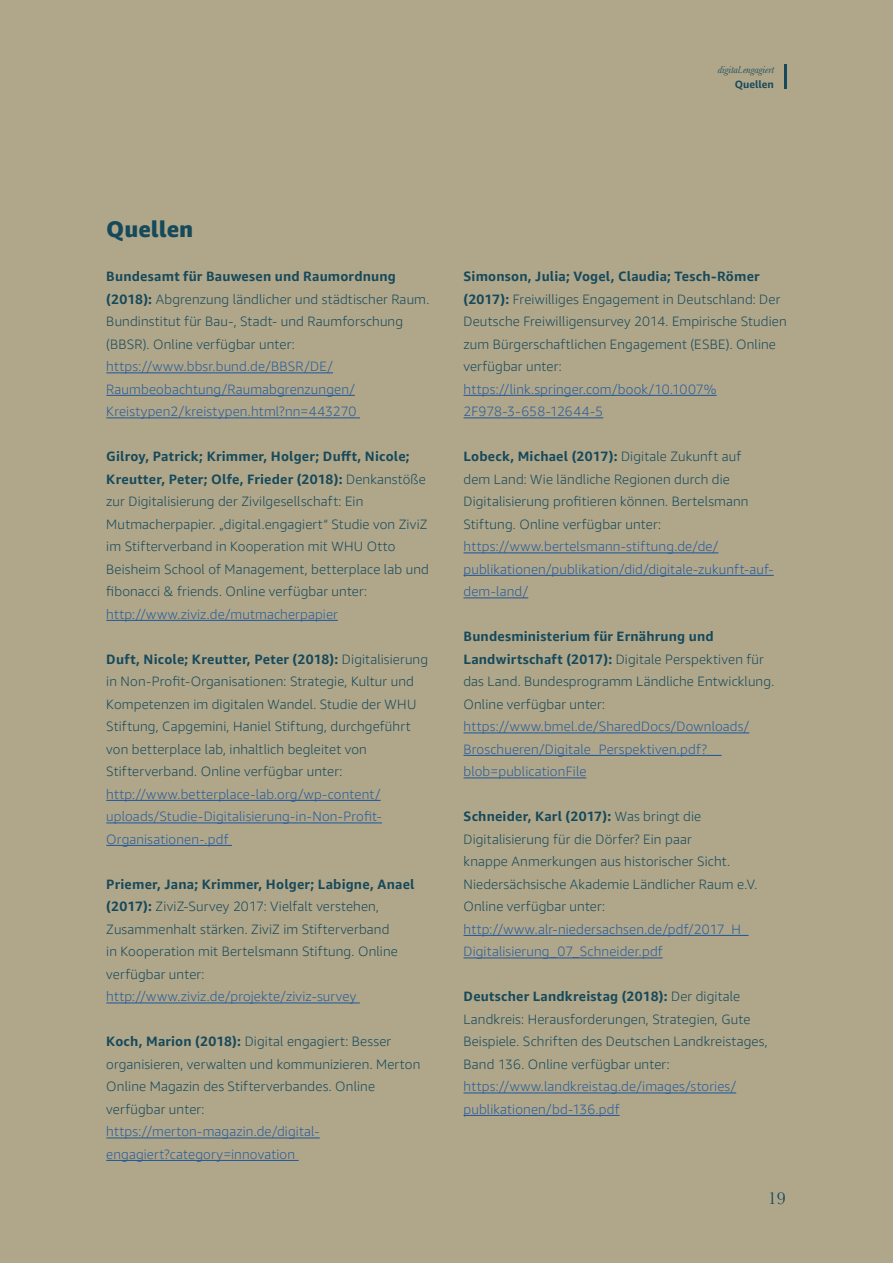
<style>
.page{position:relative;width:893px;height:1263px;background:#b0a78b}
.page>*{position:absolute;margin:0;border:0;box-sizing:border-box;transform-origin:0 0}
.Zitat{font:800 22.5px "Amazon Ember";color:#16495a}
.t1{font:18px "Baskerville";color:#16495a}
.Headline{font:300 13.5px/22.5px "Amazon Ember";letter-spacing:.01em;color:#16495a}
.Headline-2{font:300 13.5px/22.5px "Amazon Ember";letter-spacing:.01em;color:#275b9b}
.t2{font:italic 10.5px "Baskerville";color:#16495a}
.Seitentitel_bold_lef{font:700 10.5px "Amazon Ember";color:#16495a}
.s1{font-weight:700}
.s2{color:#275b9b}
</style>
<div class="page">
<hr style="left:0;top:0;width:1px;height:1263px;background:#a2d6d5">
<hr style="left:106px;top:372px;width:227px;height:1px;background:#275b9b">
<hr style="left:106px;top:395px;width:249px;height:1px;background:#275b9b">
<hr style="left:106px;top:417px;width:254px;height:1px;background:#275b9b">
<hr style="left:106px;top:620px;width:232px;height:1px;background:#275b9b">
<hr style="left:106px;top:800px;width:275px;height:1px;background:#275b9b">
<hr style="left:106px;top:822px;width:276px;height:1px;background:#275b9b">
<hr style="left:106px;top:845px;width:126px;height:1px;background:#275b9b">
<hr style="left:106px;top:1002px;width:254px;height:1px;background:#275b9b">
<hr style="left:106px;top:1137px;width:214px;height:1px;background:#275b9b">
<hr style="left:106px;top:1160px;width:193px;height:1px;background:#275b9b">
<hr style="left:463px;top:395px;width:254px;height:1px;background:#275b9b">
<hr style="left:463px;top:417px;width:140px;height:1px;background:#275b9b">
<hr style="left:463px;top:552px;width:255px;height:1px;background:#275b9b">
<hr style="left:463px;top:575px;width:311px;height:1px;background:#275b9b">
<hr style="left:463px;top:597px;width:65px;height:1px;background:#275b9b">
<hr style="left:463px;top:732px;width:286px;height:1px;background:#275b9b">
<hr style="left:463px;top:755px;width:258px;height:1px;background:#275b9b">
<hr style="left:463px;top:777px;width:123px;height:1px;background:#275b9b">
<hr style="left:463px;top:935px;width:285px;height:1px;background:#275b9b">
<hr style="left:463px;top:957px;width:200px;height:1px;background:#275b9b">
<hr style="left:463px;top:1092px;width:273px;height:1px;background:#275b9b">
<hr style="left:463px;top:1115px;width:157px;height:1px;background:#275b9b">
<hr style="left:785px;top:65px;width:2px;height:24px;background:#16495a">
<p class="t2" style="left:718px;top:63px;width:57px">digital.engagiert</p>
<p class="Seitentitel_bold_lef" style="left:735px;top:78px;width:41px">Quellen</p>
<p class="Zitat" style="left:106px;top:214px;width:89px">Quellen</p>
<p class="Headline" style="left:106px;top:265px;width:324px"><span class="s1">Bundesamt für Bauwesen und Raumordnung (2018):</span> Abgrenzung ländlicher und städtischer Raum.<br>Bundinstitut für Bau-, Stadt- und Raumforschung (BBSR). Online verfügbar unter: <span class="s2">https://www.bbsr.bund.de/BBSR/DE/ Raumbeobachtung/Raumabgrenzungen/ Kreistypen2/kreistypen.html?nn=443270</span></p>
<p class="Headline" style="left:106px;top:445px;width:324px"><span class="s1">Gilroy, Patrick; Krimmer, Holger; Dufft, Nicole; Kreutter, Peter; Olfe, Frieder (2018):</span> Denkanstöße zur Digitalisierung der Zivilgesellschaft: Ein Mutmacherpapier. „digital.engagiert“ Studie von ZiviZ im Stifterverband in Kooperation mit WHU Otto Beisheim School of Management, betterplace lab und fibonacci &amp; friends. Online verfügbar unter: <span class="s2">http://www.ziviz.de/mutmacherpapier</span></p>
<p class="Headline" style="left:106px;top:648px;width:323px"><span class="s1">Duft, Nicole; Kreutter, Peter (2018):</span> Digitalisierung in Non-Profit-Organisationen: Strategie, Kultur und Kompetenzen im digitalen Wandel. Studie der WHU Stiftung, Capgemini, Haniel Stiftung, durchgeführt von betterplace lab, inhaltlich begleitet von Stifterverband. Online verfügbar unter: <span class="s2">http://www.betterplace-lab.org/wp-content/ uploads/Studie-Digitalisierung-in-Non-Profit-Organisationen-.pdf</span></p>
<p class="Headline" style="left:106px;top:873px;width:310px"><span class="s1">Priemer, Jana; Krimmer, Holger; Labigne, Anael (2017):</span> ZiviZ-Survey 2017: Vielfalt verstehen, Zusammenhalt stärken. ZiviZ im Stifterverband<br>in Kooperation mit Bertelsmann Stiftung. Online verfügbar unter: <span class="s2">http://www.ziviz.de/projekte/ziviz-survey</span></p>
<p class="Headline" style="left:106px;top:1030px;width:316px"><span class="s1">Koch, Marion (2018):</span> Digital engagiert: Besser organisieren, verwalten und kommunizieren. Merton Online Magazin des Stifterverbandes. Online verfügbar unter: <span class="s2">https://merton-magazin.de/digital&shy;engagiert?category=innovation</span></p>
<p class="Headline" style="left:463px;top:265px;width:325px"><span class="s1">Simonson, Julia; Vogel, Claudia; Tesch-Römer (2017):</span> Freiwilliges Engagement in Deutschland: Der Deutsche Freiwilligensurvey 2014. Empirische Studien zum Bürgerschaftlichen Engagement (ESBE). Online verfügbar unter:</p>
<p class="Headline-2" style="left:463px;top:378px;width:255px">https://link.springer.com/book/10.1007%<br>2F978-3-658-12644-5</p>
<p class="Headline" style="left:463px;top:445px;width:287px"><span class="s1">Lobeck, Michael (2017):</span> Digitale Zukunft auf dem Land: Wie ländliche Regionen durch die Digitalisierung profitieren können. Bertelsmann Stiftung. Online verfügbar unter:</p>
<p class="Headline-2" style="left:463px;top:535px;width:312px">https://www.bertelsmann-stiftung.de/de/ publikationen/publikation/did/digitale-zukunft-auf&shy;dem-land/</p>
<p class="Headline" style="left:463px;top:625px;width:312px"><span class="s1">Bundesministerium für Ernährung und Landwirtschaft (2017):</span> Digitale Perspektiven für das Land. Bundesprogramm Ländliche Entwicklung.<br>Online verfügbar unter:</p>
<p class="Headline-2" style="left:463px;top:715px;width:287px">https://www.bmel.de/SharedDocs/Downloads/<br>Broschueren/Digitale_Perspektiven.pdf?__ blob=publicationFile</p>
<p class="Headline" style="left:463px;top:805px;width:295px"><span class="s1">Schneider, Karl (2017):</span> Was bringt die Digitalisierung für die Dörfer? Ein paar<br>knappe Anmerkungen aus historischer Sicht.<br>Niedersächsische Akademie Ländlicher Raum e.V.<br>Online verfügbar unter: <span class="s2">http://www.alr-niedersachsen.de/pdf/2017_H_ Digitalisierung_07_Schneider.pdf</span></p>
<p class="Headline" style="left:463px;top:985px;width:306px"><span class="s1">Deutscher Landkreistag (2018):</span> Der digitale Landkreis: Herausforderungen, Strategien, Gute Beispiele. Schriften des Deutschen Landkreistages, Band 136. Online verfügbar unter:</p>
<p class="Headline-2" style="left:463px;top:1075px;width:274px">https://www.landkreistag.de/images/stories/ publikationen/bd-136.pdf</p>
<h2 class="t1" style="left:768px;top:1187px;width:19px">19</h2>
</div>
